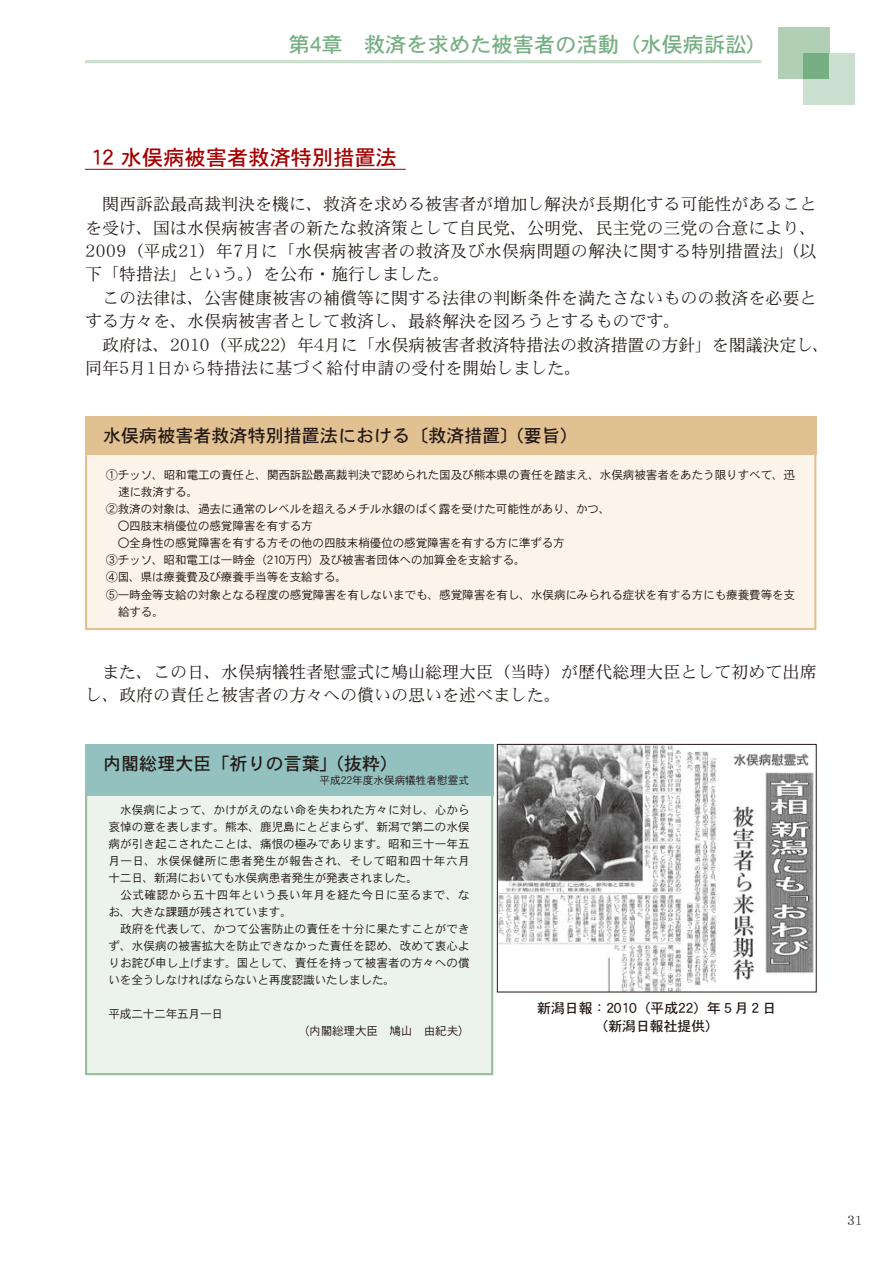
<style>
.page{position:relative;width:893px;height:1263px;background:#fff}
.page>*{position:absolute;margin:0;border:0;box-sizing:border-box;transform-origin:0 0}
.t1{font:21.3px "DFHS Gothic W5 WINP RKSJ H";color:#77af84}
.t2{font:21.3px "DFHS Gothic W5 WINP RKSJ H";color:#a40001}
.t3{font:18px "DFHS Gothic W5 WINP RKSJ H";color:#231916}
.t4{font:16.95px/23.4px "DFHS Mincho W3 WINP RKSJ H";color:#231916}
.t5{font:13.8px/18.1px "DFHS Gothic W5 WINP RKSJ H";color:#231916;text-align:center}
.t6{font:12.75px "DFHS Mincho W3 WINP RKSJ H";color:#231916}
.t7{font:11.7px/17px "DFHS Gothic W3 WINP RKSJ H";letter-spacing:-.02em;color:#231916}
.t8{font:10.65px "DFHS Gothic W3 WINP RKSJ H";color:#231916}
</style>
<div class="page">
<hr style="left:85px;top:169px;width:321px;height:1px;background:#a40001">
<div style="left:85px;top:416px;width:731px;height:214px;background:#faf4eb;border:2px solid #e1c192"></div>
<div style="left:85px;top:416px;width:731px;height:38px;background:#e1c192"></div>
<div style="left:85px;top:751px;width:408px;height:324px;background:#ecf3ed;border:2px solid #94bf9c"></div>
<div style="left:85px;top:744px;width:408px;height:51px;background:#92c1bf"></div>
<img style="left:499px;top:746px;width:315px;height:244px">
<div style="left:497px;top:744px;width:319px;height:248px;border:1px solid #231916"></div>
<hr style="left:85px;top:60px;width:676px;height:3px;background:#cbdfce">
<div style="left:778px;top:28px;width:51px;height:51px;background:#b0cfb5"></div>
<div style="left:804px;top:53px;width:51px;height:51px;background:#cbdfce"></div>
<div style="left:804px;top:53px;width:25px;height:26px;background:#77af84"></div>
<h1 class="t1" style="left:289px;top:34px;width:480px">第4章　救済を求めた被害者の活動（水俣病訴訟）</h1>
<h1 class="t2" style="left:91px;top:147px;width:308px">12 水俣病被害者救済特別措置法</h1>
<p class="t4" style="left:85px;top:193px;width:746px">　関西訴訟最高裁判決を機に、救済を求める被害者が増加し解決が長期化する可能性があることを受け、国は水俣病被害者の新たな救済策として自民党、公明党、民主党の三党の合意により、2009（平成21）年7月に「水俣病被害者の救済及び水俣病問題の解決に関する特別措置法」（以下「特措法」という。）を公布・施行しました。<br>　この法律は、公害健康被害の補償等に関する法律の判断条件を満たさないものの救済を必要とする方々を、水俣病被害者として救済し、最終解決を図ろうとするものです。<br>　政府は、2010（平成22）年4月に「水俣病被害者救済特措法の救済措置の方針」を閣議決定し、同年5月1日から特措法に基づく給付申請の受付を開始しました。</p>
<h2 class="t3" style="left:85px;top:426px;width:495px">　水俣病被害者救済特別措置法における〔救済措置〕（要旨）</h2>
<p class="t7" style="left:106px;top:467px;width:690px">①チッソ、昭和電工の責任と、関西訴訟最高裁判決で認められた国及び熊本県の責任を踏まえ、水俣病被害者をあたう限りすべて、迅</p>
<p class="t7" style="left:118px;top:484px;width:82px">速に救済する。</p>
<p class="t7" style="left:106px;top:501px;width:506px">②救済の対象は、過去に通常のレベルを超えるメチル水銀のばく露を受けた可能性があり、かつ、</p>
<p class="t7" style="left:106px;top:518px;width:208px">　○四肢末梢優位の感覚障害を有する方</p>
<p class="t7" style="left:106px;top:535px;width:460px">　○全身性の感覚障害を有する方その他の四肢末梢優位の感覚障害を有する方に準ずる方</p>
<p class="t7" style="left:106px;top:552px;width:421px">③チッソ、昭和電工は一時金（210万円）及び被害者団体への加算金を支給する。</p>
<p class="t7" style="left:106px;top:569px;width:242px">④国、県は療養費及び療養手当等を支給する。</p>
<p class="t7" style="left:106px;top:586px;width:690px">⑤一時金等支給の対象となる程度の感覚障害を有しないまでも、感覚障害を有し、水俣病にみられる症状を有する方にも療養費等を支</p>
<p class="t7" style="left:118px;top:603px;width:48px">給する。</p>
<h3 class="t4" style="left:85px;top:661px;width:733px">　また、この日、水俣病犠牲者慰霊式に鳩山総理大臣（当時）が歴代総理大臣として初めて出席し、政府の責任と被害者の方々への償いの思いを述べました。</h3>
<h2 class="t3" style="left:85px;top:754px;width:315px">　内閣総理大臣「祈りの言葉」（抜粋）</h2>
<p class="t8" style="left:319px;top:775px;width:151px">平成22年度水俣病犠牲者慰霊式</p>
<p class="t7" style="left:108px;top:802px;width:363px">　水俣病によって、かけがえのない命を失われた方々に対し、心から哀悼の意を表します。熊本、鹿児島にとどまらず、新潟で第二の水俣病が引き起こされたことは、痛恨の極みであります。昭和三十一年五月一日、水俣保健所に患者発生が報告され、そして昭和四十年六月十二日、新潟においても水俣病患者発生が発表されました。<br>　公式確認から五十四年という長い年月を経た今日に至るまで、なお、大きな課題が残されています。<br>　政府を代表して、かつて公害防止の責任を十分に果たすことができず、水俣病の被害拡大を防止できなかった責任を認め、改めて衷心よりお詫び申し上げます。国として、責任を持って被害者の方々への償いを全うしなければならないと再度認識いたしました。</p>
<p class="t7" style="left:108px;top:1006px;width:116px">平成二十二年五月一日</p>
<p class="t7" style="left:298px;top:1023px;width:174px">（内閣総理大臣　鳩山　由紀夫）</p>
<p class="t5" style="left:537px;top:999px;width:240px">新潟日報：2010（平成22）年５月２日（新潟日報社提供）</p>
<p class="t6" style="left:847px;top:1214px;width:17px">31</p>
</div>
